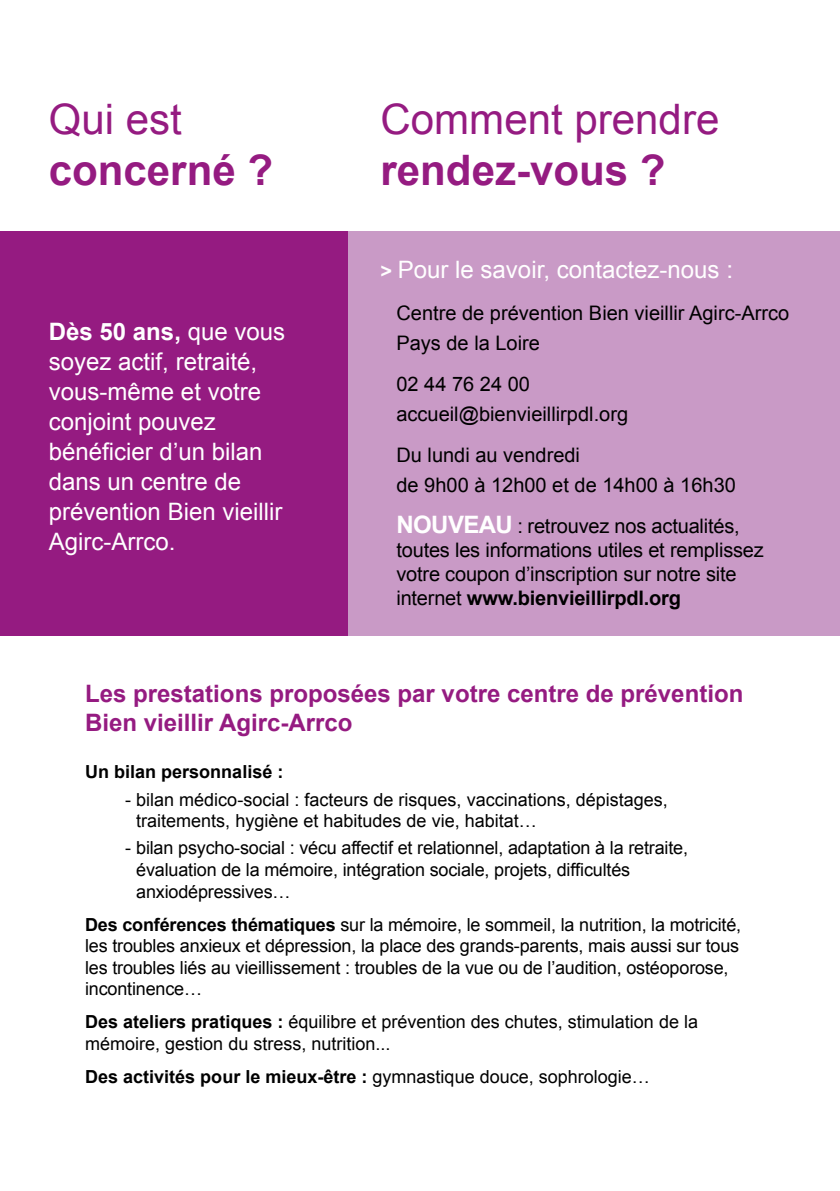
<style>
.page{position:relative;width:840px;height:1191px;background:#fff}
.page>*{position:absolute;margin:0;border:0;box-sizing:border-box;transform-origin:0 0}
.t1{font:700 42px "Arial";color:#951b81}
.t2{font:42px "Arial";color:#951b81}
.t3{font:24px/30px "Arial";color:#fff}
.t4{font:700 24px/28.8px "Arial";color:#951b81}
.t5{font:20px/30px "Arial";color:#000}
.t6{font:18px/21.6px "Arial";letter-spacing:-.01em;color:#000}
.t7{font:700 18px "Arial";color:#000}
.s1{font-weight:700}
.s2{font-weight:700;font-size:20px}
.s3{font-weight:700;font-size:24px;color:#fff}
.s4{font-weight:400}
</style>
<div class="page">
<div style="left:348px;top:231px;width:491px;height:404px;background:#c99ac6"></div>
<div style="left:0;top:231px;width:348px;height:404px;background:#951b81"></div>
<h1 class="t2" style="left:49px;top:92px;width:135px">Qui est</h1>
<h1 class="t1" style="left:49px;top:142px;width:226px">concerné ?</h1>
<h2 class="t3" style="left:49px;top:317px;width:238px"><span class="s1">Dès 50 ans,</span> que vous soyez actif, retraité, vous-même et votre conjoint pouvez bénéficier d’un bilan dans un centre de prévention Bien vieillir<br>Agirc-Arrco.</h2>
<h1 class="t2" style="left:380px;top:92px;width:340px">Comment prendre</h1>
<h1 class="t1" style="left:380px;top:142px;width:286px">rendez-vous ?</h1>
<h2 class="t3" style="left:380px;top:255px;width:354px"><span class="s2">&gt;</span> Pour le savoir, contactez-nous :</h2>
<p class="t5" style="left:396px;top:298px;width:394px">Centre de prévention Bien vieillir Agirc-Arrco<br>Pays de la Loire</p>
<p class="t5" style="left:396px;top:369px;width:233px">02 44 76 24 00 accueil@bienvieillirpdl.org</p>
<p class="t5" style="left:396px;top:440px;width:341px">Du lundi au vendredi<br>de 9h00 à 12h00 et de 14h00 à 16h30</p>
<p class="t5" style="left:396px;top:514px;width:369px;line-height:24px"><span class="s3">NOUVEAU</span> : retrouvez nos actualités, toutes les informations utiles et remplissez votre coupon d’inscription sur notre site internet <span class="s1">www.bienvieillirpdl.org</span></p>
<h2 class="t4" style="left:85px;top:680px;width:659px">Les prestations proposées par votre centre de prévention<br>Bien vieillir Agirc-Arrco</h2>
<p class="t7" style="left:85px;top:760px;width:200px">Un bilan personnalisé :</p>
<p class="t6" style="left:136px;top:788px;width:533px;text-indent:-11px">- bilan médico-social : facteurs de risques, vaccinations, dépistages, traitements, hygiène et habitudes de vie, habitat…</p>
<p class="t6" style="left:136px;top:837px;width:553px;text-indent:-11px">- bilan psycho-social : vécu affectif et relationnel, adaptation à la retraite, évaluation de la mémoire, intégration sociale, projets, difficultés anxiodépressives…</p>
<p class="t6" style="left:85px;top:913px;width:657px"><span class="s1">Des conférences thématiques</span> sur la mémoire, le sommeil, la nutrition, la motricité, les troubles anxieux et dépression, la place des grands-parents, mais aussi sur tous les troubles liés au vieillissement : troubles de la vue ou de l’audition, ostéoporose, incontinence…</p>
<p class="t6" style="left:85px;top:1011px;width:614px"><span class="s1">Des ateliers pratiques :</span> équilibre et prévention des chutes, stimulation de la mémoire, gestion du stress, nutrition...</p>
<p class="t7" style="left:85px;top:1064px;width:566px">Des activités pour le mieux-être : <span class="s4">gymnastique douce, sophrologie…</span></p>
</div>
